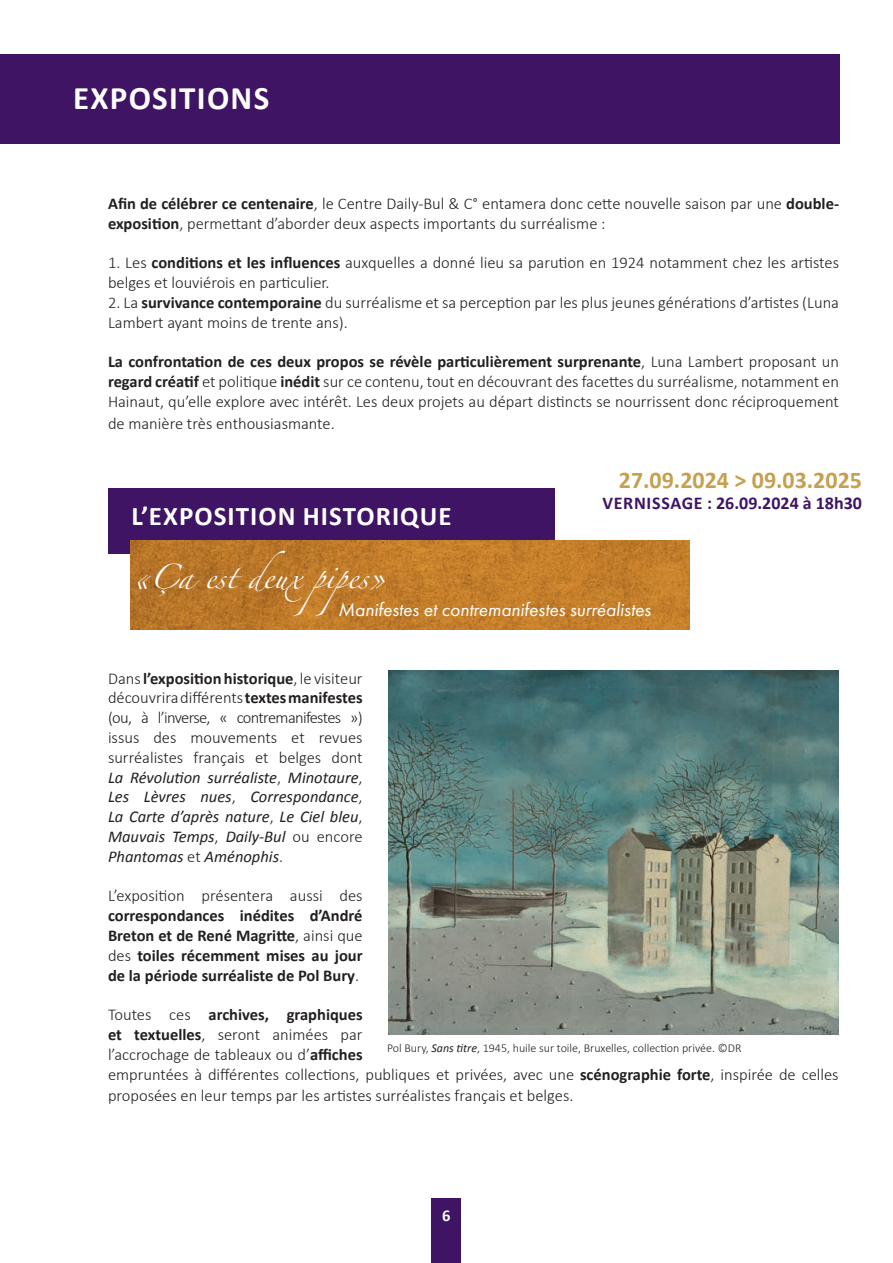
<style>
.page{position:relative;width:893px;height:1263px;background:#fff}
.page>*{position:absolute;margin:0;border:0;box-sizing:border-box;transform-origin:0 0}
.Titre{font:700 33px "Calibri";letter-spacing:.04em;color:#fff}
.Sous-titre{font:700 27px "Calibri";letter-spacing:.04em;color:#fff}
.Corps{font:700 24px "Calibri";color:#c6a051}
.t1{font:22.05px "Zapfino";color:#fff}
.t2{font:italic 19.35px "Futura PT";color:#fff}
.Corps-2{font:700 18px "Calibri";letter-spacing:.015em;color:#3f1464}
.Corps-3{font:300 16.5px/19.8px "Calibri";color:#231f20}
.Corps-4{font:700 16.5px/19.8px "Calibri";color:#231f20;text-align:justify}
.t3{font:700 16.5px "Calibri";color:#fff}
.Corps-5{font:300 12px "Calibri";color:#231f20}
.s1{font-weight:700}
.s2{font-weight:400;font-style:italic}
.s3{font-weight:300}
</style>
<div class="page">
<div style="left:431px;top:1198px;width:30px;height:65px;background:#3f1464"></div>
<div style="left:0;top:54px;width:839px;height:90px;background:#3f1464"></div>
<img style="left:388px;top:671px;width:451px;height:363px">
<div style="left:108px;top:488px;width:446px;height:66px;background:#3f1464"></div>
<img style="left:131px;top:541px;width:558px;height:89px">
<p class="Titre" style="left:73px;top:75px;width:198px">EXPOSITIONS</p>
<p class="Corps-3" style="left:108px;top:193px;width:732px"><span class="s1">Afin de célébrer ce centenaire</span>, le Centre Daily-Bul &amp; C° entamera donc cette nouvelle saison par une <span class="s1">double&shy;exposition</span>, permettant d’aborder deux aspects importants du surréalisme :</p>
<p class="Corps-3" style="left:108px;top:253px;width:732px">1. Les <span class="s1">conditions et les influences</span> auxquelles a donné lieu sa parution en 1924 notamment chez les artistes belges et louviérois en particulier.</p>
<p class="Corps-3" style="left:108px;top:292px;width:732px">2. La <span class="s1">survivance contemporaine</span> du surréalisme et sa perception par les plus jeunes générations d’artistes (Luna<br>Lambert ayant moins de trente ans).</p>
<p class="Corps-3" style="left:108px;top:352px;width:732px;text-align:justify"><span class="s1">La confrontation de ces deux propos se révèle particulièrement surprenante</span>, Luna Lambert proposant un <span class="s1">regard créatif</span> et politique <span class="s1">inédit</span> sur ce contenu, tout en découvrant des facettes du surréalisme, notamment en Hainaut, qu’elle explore avec intérêt. Les deux projets au départ distincts se nourrissent donc réciproquement</p>
<p class="Corps-3" style="left:108px;top:413px;width:228px">de manière très enthousiasmante.</p>
<p class="Sous-titre" style="left:131px;top:497px;width:322px">L’EXPOSITION HISTORIQUE</p>
<p class="Corps" style="left:619px;top:463px;width:245px">27.09.2024 &gt; 09.03.2025</p>
<p class="Corps-2" style="left:602px;top:491px;width:261px">VERNISSAGE : 26.09.2024 à 18h30</p>
<p class="t1" style="left:131px;top:568px;width:256px">«Ça est deux pipes»</p>
<p class="t2" style="left:338px;top:598px;width:314px">Manifestes et contremanifestes surréalistes</p>
<p class="Corps-3" style="left:108px;top:668px;width:256px;text-align:justify">Dans <span class="s1">l’exposition historique</span>, le visiteur découvrira différents <span class="s1">textes manifestes </span>(ou, à l’inverse, « contremanifestes ») issus des mouvements et revues surréalistes français et belges dont <span class="s2">La Révolution surréaliste</span>, <span class="s2">Minotaure</span>, <span class="s2">Les Lèvres nues</span>, <span class="s2">Correspondance</span>, <span class="s2">La Carte d’après nature</span>, <span class="s2">Le Ciel bleu</span>, <span class="s2">Mauvais Temps</span>, <span class="s2">Daily-Bul</span> ou encore <span class="s2">Phantomas</span> et <span class="s2">Aménophis</span>.</p>
<p class="Corps-4" style="left:108px;top:885px;width:256px"><span class="s3">L’exposition présentera aussi des </span>correspondances inédites d’André Breton et de René Magritte<span class="s3">, ainsi que des</span> toiles récemment mises au jour de la période surréaliste de Pol Bury<span class="s3">.</span></p>
<p class="Corps-3" style="left:108px;top:1005px;width:732px">Toutes ces <span class="s1">archives, graphiques<br>et textuelles</span>, seront animées par<br>l’accrochage de tableaux ou d’<span class="s1">affiches<br></span>empruntées à différentes collections, publiques et privées, avec une <span class="s1">scénographie forte</span>, inspirée de celles</p>
<p class="Corps-3" style="left:108px;top:1086px;width:467px">proposées en leur temps par les artistes surréalistes français et belges.</p>
<p class="Corps-5" style="left:387px;top:1040px;width:356px">Pol Bury, <span class="s2">Sans titre</span>, 1945, huile sur toile, Bruxelles, collection privée. ©DR</p>
<p class="t3" style="left:442px;top:1204px;width:10px">6</p>
</div>
